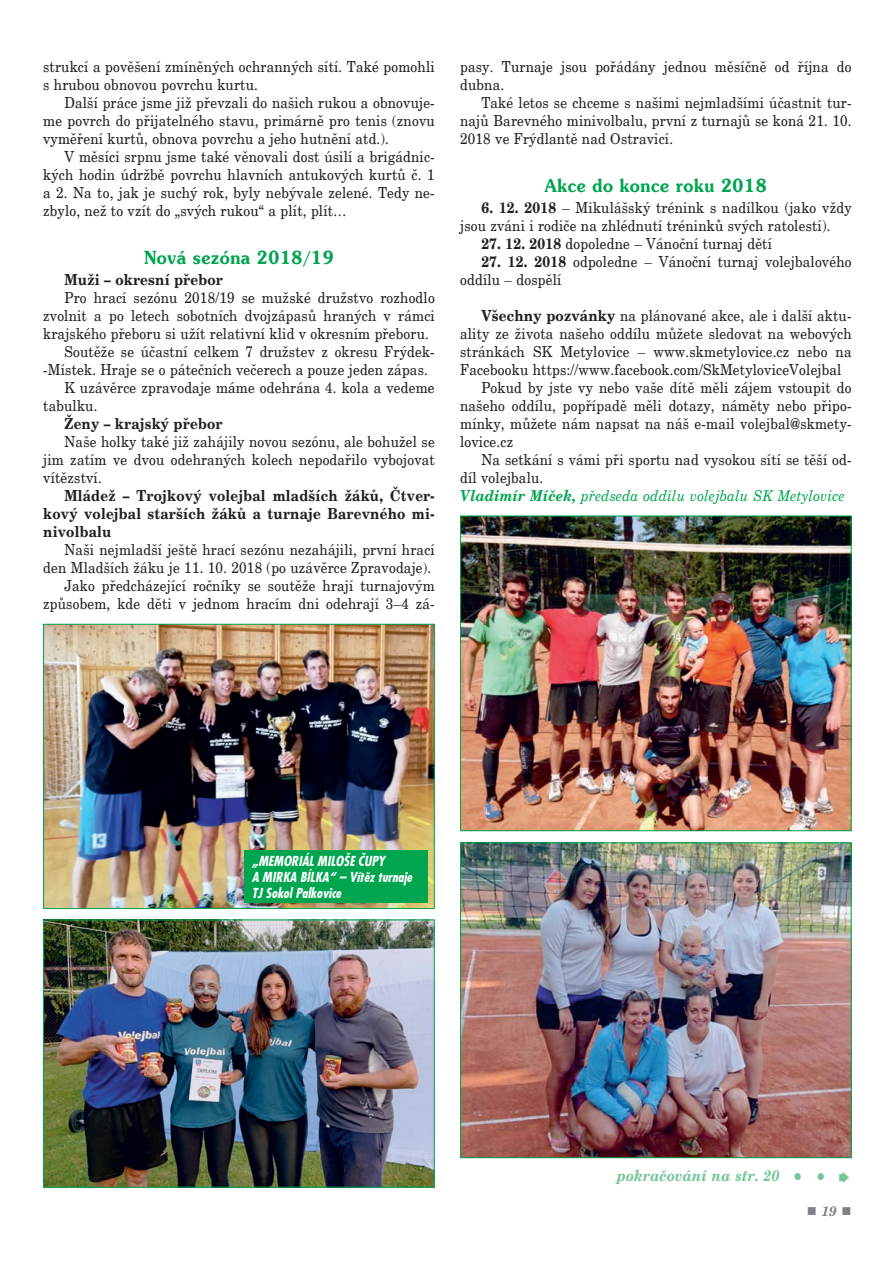
<style>
.page{position:relative;width:893px;height:1263px;background:#fff}
.page>*{position:absolute;margin:0;border:0;box-sizing:border-box;transform-origin:0 0}
.t1{font:18px "Southern CE Bold";letter-spacing:.035em;color:#00a54f;scale:.9 1}
.t2{font:15px/18px "New Brunswick CE";letter-spacing:.015em;color:#231f20;scale:.9 1}
.t3{font:15px/18px "New Brunswick CE Bold";letter-spacing:.015em;color:#231f20;text-align:justify;scale:.9 1}
.t4{font:15px "New Brunswick CE Italic";letter-spacing:.015em;color:#00a54f;scale:.9 1}
.t5{font:italic 15px "New Brunswick CE Bold";letter-spacing:.015em;color:#72c594;scale:.9 1}
.t6{font:italic 13.5px/16.2px "Fujiyama CE Bold";color:#fff}
.t7{font:italic 700 13.5px "New Brunswick";color:#808285}
.s1{font-family:"New Brunswick CE Bold"}
.s2{font-family:"New Brunswick CE Bold";font-style:italic}
</style>
<div class="page">
<img style="left:462px;top:844px;width:387px;height:312px">
<div style="left:460px;top:842px;width:391px;height:316px;border:1px solid #00a54f"></div>
<img style="left:462px;top:517px;width:387px;height:312px">
<div style="left:460px;top:515px;width:391px;height:316px;border:1px solid #00a54f"></div>
<img style="left:45px;top:921px;width:387px;height:264px">
<div style="left:43px;top:919px;width:391px;height:268px;border:1px solid #00a54f"></div>
<img style="left:45px;top:626px;width:387px;height:280px">
<div style="left:43px;top:624px;width:391px;height:284px;border:1px solid #00a54f"></div>
<div style="left:245px;top:850px;width:183px;height:52px;background:#00a54f"></div>
<p class="t2" style="left:43px;top:57px;width:436px">strukcí a pověšení zmíněných ochranných sítí. Také pomohli s hrubou obnovou povrchu kurtu.</p>
<p class="t2" style="left:43px;top:93px;width:436px;text-align:justify;text-indent:21px">Další práce jsme již převzali do našich rukou a obnovuje&shy;me povrch do přijatelného stavu, primárně pro tenis (znovu vyměření kurtů, obnova povrchu a jeho hutnění atd.).</p>
<p class="t2" style="left:43px;top:147px;width:436px;text-align:justify;text-indent:21px">V měsíci srpnu jsme také věnovali dost úsilí a brigádnic&shy;kých hodin údržbě povrchu hlavních antukových kurtů č. 1 a 2. Na to, jak je suchý rok, byly nebývale zelené. Tedy ne&shy;zbylo, než to vzít do „svých rukou“ a plít, plít…</p>
<p class="t1" style="left:144px;top:246px;width:212px">Nová sezóna 2018/19</p>
<p class="t3" style="left:64px;top:271px;width:177px">Muži – okresní přebor</p>
<p class="t2" style="left:64px;top:288px;width:413px">Pro hrací sezónu 2018/19 se mužské družstvo rozhodlo</p>
<p class="t2" style="left:43px;top:306px;width:436px">zvolnit a po letech sobotních dvojzápasů hraných v rámci</p>
<p class="t2" style="left:43px;top:324px;width:430px">krajského přeboru si užít relativní klid v okresním přeboru.</p>
<p class="t2" style="left:64px;top:342px;width:413px">Soutěže se účastní celkem 7 družstev z okresu Frýdek-</p>
<p class="t2" style="left:43px;top:360px;width:429px">-Místek. Hraje se o pátečních večerech a pouze jeden zápas.</p>
<p class="t2" style="left:64px;top:378px;width:413px">K uzávěrce zpravodaje máme odehrána 4. kola a vedeme</p>
<p class="t2" style="left:43px;top:396px;width:62px">tabulku.</p>
<p class="t3" style="left:64px;top:415px;width:177px">Ženy – krajský přebor</p>
<p class="t2" style="left:43px;top:432px;width:436px;text-align:justify;text-indent:21px">Naše holky také již zahájily novou sezónu, ale bohužel se jim zatím ve dvou odehraných kolech nepodařilo vybojovat vítězství.</p>
<p class="t3" style="left:43px;top:487px;width:436px;text-indent:21px">Mládež – Trojkový volejbal mladších žáků, Čtver&shy;kový volejbal starších žáků a turnaje Barevného mi&shy;nivolbalu</p>
<p class="t2" style="left:43px;top:540px;width:436px;text-align:right">Naši nejmladší ještě hrací sezónu nezahájili, první hrací den Mladších žáku je 11. 10. 2018 (po uzávěrce Zpravodaje).<br>Jako předcházející ročníky se soutěže hrají turnajovým způsobem, kde děti v jednom hracím dni odehrají 3–4 zá-</p>
<p class="t2" style="left:460px;top:57px;width:436px">pasy. Turnaje jsou pořádány jednou měsíčně od října do dubna.</p>
<p class="t2" style="left:460px;top:93px;width:436px;text-align:justify;text-indent:21px">Také letos se chceme s našimi nejmladšími účastnit tur&shy;najů Barevného minivolbalu, první z turnajů se koná 21. 10.<br>2018 ve Frýdlantě nad Ostravicí.</p>
<p class="t1" style="left:545px;top:174px;width:248px">Akce do konce roku 2018</p>
<p class="t2" style="left:460px;top:198px;width:436px;text-indent:21px"><span class="s1">6. 12. 2018</span> – Mikulášský trénink s nadílkou (jako vždy jsou zváni i rodiče na zhlédnutí tréninků svých ratolestí).</p>
<p class="t2" style="left:481px;top:234px;width:324px"><span class="s1">27. 12. 2018</span> dopoledne – Vánoční turnaj dětí</p>
<p class="t2" style="left:460px;top:252px;width:436px;text-indent:21px"><span class="s1">27. 12. 2018</span> odpoledne – Vánoční turnaj volejbalového oddílu – dospělí</p>
<p class="t2" style="left:481px;top:306px;width:413px"><span class="s1">Všechny pozvánky</span> na plánované akce, ale i další aktu-</p>
<p class="t2" style="left:460px;top:324px;width:436px">ality ze života našeho oddílu můžete sledovat na webových</p>
<p class="t2" style="left:460px;top:342px;width:436px">stránkách SK Metylovice – www.skmetylovice.cz nebo na</p>
<p class="t2" style="left:460px;top:360px;width:425px">Facebooku https://www.facebook.com/SkMetyloviceVolejbal</p>
<p class="t2" style="left:481px;top:378px;width:413px">Pokud by jste vy nebo vaše dítě měli zájem vstoupit do</p>
<p class="t2" style="left:460px;top:396px;width:436px">našeho oddílu, popřípadě měli dotazy, náměty nebo připo-</p>
<p class="t2" style="left:460px;top:414px;width:436px">mínky, můžete nám napsat na náš e-mail volejbal@skmety-</p>
<p class="t2" style="left:460px;top:432px;width:60px">lovice.cz</p>
<p class="t2" style="left:481px;top:450px;width:413px">Na setkání s vámi při sportu nad vysokou sítí se těší od-</p>
<p class="t2" style="left:460px;top:468px;width:94px">díl volejbalu.</p>
<p class="t4" style="left:460px;top:487px;width:429px"><span class="s2">Vladimír Míček,</span> předseda oddílu volejbalu SK Metylovice</p>
<p class="t6" style="left:252px;top:852px;width:162px">„MEMORIÁL MILOŠE ČUPY<br>A MIRKA BÍLKA“ – Vítěz turnaje<br>TJ Sokol Palkovice</p>
<p class="t5" style="left:617px;top:1166px;width:232px">pokraèování na str. 20 ● ●</p>
<p class="t7" style="left:807px;top:1202px;width:46px">■ 19 ■</p>
</div>
